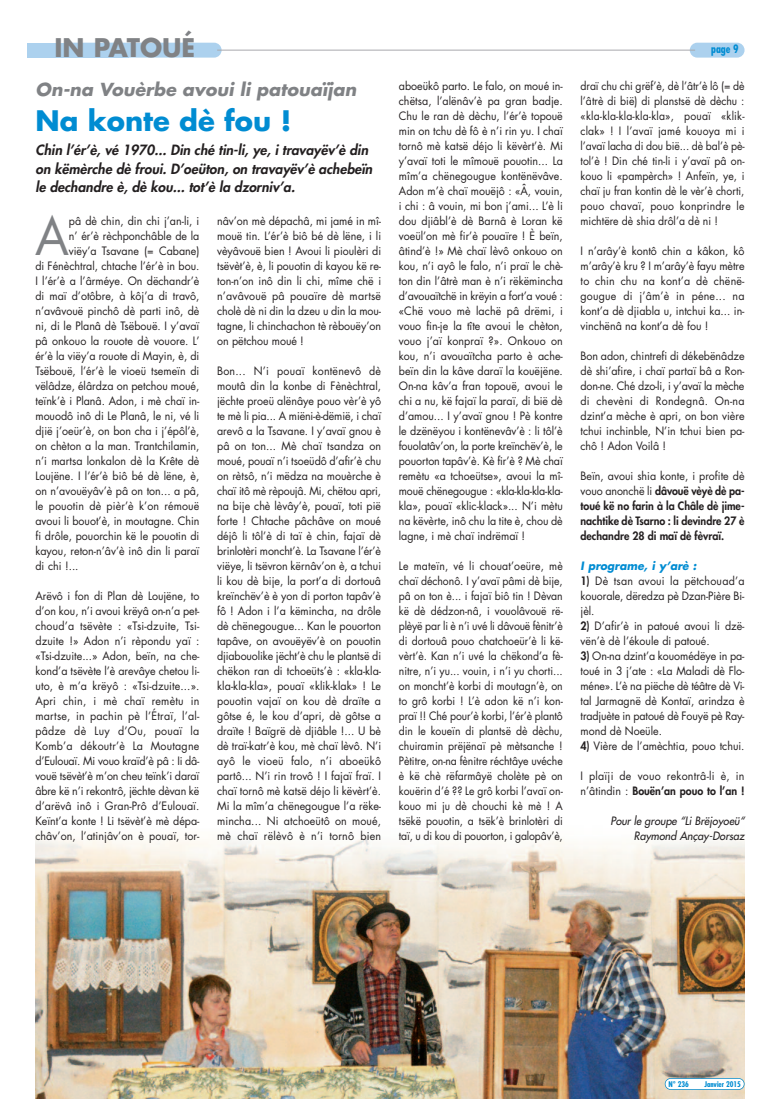
<style>
.page{position:relative;width:780px;height:1099px;background:#fff}
.page>*{position:absolute;margin:0;border:0;box-sizing:border-box;transform-origin:0 0}
.t1{font:51px "Futura";color:#808285;scale:.95 1}
.t2{font:700 27.5px "Futura";color:#008cd2}
.t3{font:700 25px "Futura";color:#808285}
.t4{font:italic 700 17.5px "Futura";letter-spacing:.005em;color:#808285}
.t5{font:italic 800 13.75px/18.4px "Futura";letter-spacing:.005em;color:#231f20}
.t6{font:11.25px/15px "Futura";color:#231f20;text-align:justify;scale:.95 1}
.t7{font:11.25px/15px "Futura";color:#231f20;text-align:justify;scale:.93 1}
.t8{font:800 11.25px/15px "Futura";color:#231f20;text-align:justify;scale:.95 1}
.t9{font:11.25px/15px "Futura";letter-spacing:.02em;color:#231f20;scale:.95 1}
.t10{font:italic 11.25px/15px "Futura";letter-spacing:.005em;color:#231f20;text-align:right;scale:.95 1}
.t11{font:italic 700 11.25px "Futura";letter-spacing:.005em;color:#008cd2;scale:.95 1}
.t12{font:700 condensed 11.25px "Futura";color:#008cd2}
.t13{font:700 condensed 7.62px "Futura";color:#008cd2}
.s1{font-weight:400}
.s2{font-weight:800}
</style>
<div class="page">
<img style="left:35px;top:834px;width:709px;height:264px">
<div style="left:689px;top:43px;width:55px;height:15px;background:#acd1ee;border-radius:7px"></div>
<div style="left:665px;top:1078px;width:78px;height:11px;background:#fff;border-radius:5px"></div>
<div style="left:664px;top:1078px;width:80px;height:11px;border:1px solid #008cd2;border-radius:6px"></div>
<div style="left:65px;top:43px;width:156px;height:15px;background:#acd1ee;border-radius:7px"></div>
<div style="left:27px;top:43px;width:101px;height:15px;background:#acd1ee"></div>
<hr style="left:217px;top:50px;width:478px;height:1px;background:#a8a9ad">
<h3 class="t3" style="left:54px;top:37px;width:142px">IN PATOUÉ</h3>
<h3 class="t4" style="left:35px;top:81px;width:322px">On-na Vouèrbe avoui li patouaïjan</h3>
<h2 class="t2" style="left:35px;top:108px;width:257px">Na konte dè fou !</h2>
<p class="t5" style="left:35px;top:142px;width:338px">Chin l’ér’è, vé 1970... Din ché tin-li, ye, i travayëv’è din on këmèrche dè froui. D’oeüton, on travayëv’è achebeïn le dechandre è, dè kou... tot’è la dzorniv’a.</p>
<h1 class="t1" style="left:35px;top:213px;width:37px">A</h1>
<p class="t6" style="left:69px;top:214px;width:139px">pâ dè chin, din chi j’an-li, i</p>
<p class="t6" style="left:69px;top:229px;width:139px">n’ ér’è rèchponchâble de la</p>
<p class="t6" style="left:69px;top:244px;width:139px">viëy’a Tsavane (= Cabane)</p>
<p class="t6" style="left:35px;top:259px;width:174px">di Fénèchtral, chtache l’ér’è in bou.</p>
<p class="t6" style="left:35px;top:274px;width:174px">I l’ér’è a l’ârméye. On dëchandr’è</p>
<p class="t6" style="left:35px;top:289px;width:174px">di maï d’otôbre, à kôj’a di travô,</p>
<p class="t6" style="left:35px;top:304px;width:174px">n’avâvouë pinchô dè parti inô, dè</p>
<p class="t6" style="left:35px;top:319px;width:174px">ni, di le Planâ dè Tsëbouë. I y’avaï</p>
<p class="t6" style="left:35px;top:334px;width:174px">pâ onkouo la rouote dè vouore. L’</p>
<p class="t6" style="left:35px;top:349px;width:174px">ér’è la viëy’a rouote di Mayin, è, di</p>
<p class="t6" style="left:35px;top:364px;width:174px">Tsëbouë, l’ér’è le vioeü tsemeïn di</p>
<p class="t6" style="left:35px;top:379px;width:174px">vëlâdze, élârdza on petchou moué,</p>
<p class="t6" style="left:35px;top:394px;width:174px">teïnk’è i Planâ. Adon, i mè chaï in-</p>
<p class="t6" style="left:35px;top:409px;width:174px">mouodô inô di Le Planâ, le ni, vé li</p>
<p class="t6" style="left:35px;top:424px;width:174px">djië j’oeür’è, on bon cha i j’épôl’è,</p>
<p class="t6" style="left:35px;top:439px;width:174px">on chèton a la man. Trantchilamin,</p>
<p class="t6" style="left:35px;top:454px;width:174px">n’i martsa lonkalon dè la Krête dè</p>
<p class="t6" style="left:35px;top:469px;width:174px">Loujëne. I l’ér’è biô bé dè lëne, è,</p>
<p class="t6" style="left:35px;top:484px;width:174px">on n’avouëyâv’è pâ on ton... a pâ,</p>
<p class="t6" style="left:35px;top:499px;width:174px">le pouotin dè pièr’è k’on rémouë</p>
<p class="t6" style="left:35px;top:514px;width:174px">avoui li bouot’è, in moutagne. Chin</p>
<p class="t6" style="left:35px;top:529px;width:174px">fi drôle, pouorchin kë le pouotin di</p>
<p class="t6" style="left:35px;top:544px;width:174px">kayou, reton-n’âv’è inô din li paraï</p>
<p class="t6" style="left:35px;top:559px;width:47px">di chi !...</p>
<p class="t6" style="left:35px;top:589px;width:174px">Arëvô i fon di Plan dè Loujëne, to d’on kou, n’i avoui krëyâ on-n’a pet&shy;choud’a tsëvète : «Tsi-dzuite, Tsi&shy;dzuite !» Adon n’i rèpondu yaï : «Tsi-dzuite...» Adon, beïn, na che&shy;kond’a tsëvète l’è arevâye chetou li&shy;uto, è m’a krëyô : «Tsi-dzuite...».<br>Apri chin, i mè chaï remètu in martse, in pachin pè l’Étraï, l’al&shy;pâdze dè Luy d’Ou, pouaï la Komb’a dékoutr’è La Moutagne d’Eulouaï. Mi vouo kraïd’è pâ : Ii dâ&shy;vouë tsëvèt’è m’on cheu teïnk’i daraï âbre kë n’i rekontrô, jëchte dèvan kë d’arëvâ inô i Gran-Prô d’Eulouaï.<br>Keïnt’a konte ! Li tsëvèt’è mè dépa&shy;châv’on, l’atinjâv’on è pouaï, tor-</p>
<p class="t6" style="left:217px;top:214px;width:174px">nâv’on mè dépachâ, mi jamé in mî&shy;mouë tin. L’ér’è biô bé dè lëne, i li vèyâvouë bien ! Avoui li pioulèri di tsëvèt’è, è, li pouotin di kayou kë re&shy;ton-n’on inô din li chi, mîme chë i n’avâvouë pâ pouaïre dè martsë cholè dè ni din la dzeu u din la mou&shy;tagne, li chinchachon tè rèbouëy’on on pëtchou moué !</p>
<p class="t6" style="left:217px;top:364px;width:174px">Bon... N’i pouaï kontënevô dè moutâ din la konbe di Fènèchtral, jëchte proeü alënâye pouo vèr’è yô te mè li pia... A miëni-è-dëmië, i chaï arevô a la Tsavane. I y’avaï gnou è pâ on ton... Mè chaï tsandza on moué, pouaï n’i tsoeüdô d’afir’è chu on rètsô, n’i mëdza na mouèrche è chaï itô mè rèpoujâ. Mi, chëtou apri, na bije chè lèvây’è, pouaï, toti pië forte ! Chtache pâchâve on moué déjô li tôl’è di taï è chin, fajaï dè brinlotèri moncht’è. La Tsavane l’ér’è viëye, li tsëvron kërnâv’on è, a tchui li kou dè bije, la port’a di dortouâ kreïnchëv’è è yon di porton tapâv’è fô ! Adon i l’a këmincha, na drôle dè chënegougue... Kan le pouorton tapâve, on avouëyëv’è on pouotin djiabouolike jëcht’è chu le plantsë di chëkon ran di tchoeüts’è : «kla-kla&shy;kla-kla-kla», pouaï «klik-klak» ! Le pouotin vajaï on kou dè draïte a gôtse é, le kou d’apri, dè gôtse a draïte ! Baïgrë dè djiâble !... U bè dè traï-katr’è kou, mè chaï lèvô. N’i ayô le vioeü falo, n’i aboeükô partô... N’i rin trovô ! I fajaï fraï. I chaï tornô mè katsë déjo li këvèrt’è.<br>Mi la mîm’a chënegougue l’a rëke&shy;mincha... Ni atchoeütô on moué, mè chaï rëlèvô è n’i tornô bien</p>
<p class="t6" style="left:399px;top:79px;width:174px">aboeükô parto. Le falo, on moué in&shy;chëtsa, l’alënâv’è pa gran badje.<br>Chu le ran dè dèchu, l’ér’è topouë min on tchu dè fô è n’i rin yu. I chaï tornô mè katsë déjo li këvèrt’è. Mi y’avaï toti le mîmouë pouotin... La mîm’a chënegougue kontënëvâve.<br>Adon m’è chaï mouëjô : «Â, vouin, i chi : â vouin, mi bon j’ami... L’è li dou djiâbl’è dè Barnâ è Loran kë voeül’on mè fir’è pouaïre ! È beïn, âtind’è !» Mè chaï lèvô onkouo on kou, n’i ayô le falo, n’i praï le chè&shy;ton din l’âtrè man è n’i rëkëmincha d’avouaïtchë in krëyin a fort’a voué : «Chë vouo mè lachë pâ drëmi, i vouo fin-je la tîte avoui le chèton, vouo j’aï konpraï ?». Onkouo on kou, n’i avouaïtcha parto è ache&shy;beïn din la kâve daraï la kouëjëne.<br>On-na kâv’a fran topouë, avoui le chi a nu, kë fajaï la paraï, di bië dè d’amou... I y’avaï gnou ! Pè kontre le dzënëyou i kontënevâv’è : li tôl’è fouolatâv’on, la porte kreïnchëv’è, le pouorton tapâv’è. Kè fir’è ? Mè chaï remètu «a tchoeütse», avoui la mî&shy;mouë chënegougue : «kla-kla-kla-kla&shy;kla», pouaï «klic-klack»... N’i mètu na këvèrte, inô chu la tite è, chou dè lagne, i mè chaï indrëmaï !</p>
<p class="t6" style="left:399px;top:559px;width:174px">Le mateïn, vé li chouat’oeüre, mè chaï déchonô. I y’avaï pâmi dè bije, pâ on ton è... i fajaï biô tin ! Dèvan kë dè dédzon-nâ, i vouolâvouë rë&shy;plèyë par li è n’i uvé li dâvouë fènitr’è di dortouâ pouo chatchoeür’è li kë&shy;vèrt’è. Kan n’i uvé la chëkond’a fè&shy;nitre, n’i yu... vouin, i n’i yu chorti... on moncht’è korbi di moutagn’è, on to grô korbi ! L’è adon kë n’i kon&shy;praï !! Ché pour’è korbi, l’ér’è plantô din le koueïn di plantsë dè dèchu, chuiramin prëjënaï pè mètsanche !<br>Pètitre, on-na fènitre réchtâye uvéche è kë chè rëfarmâyë cholète pè on kouërin d’é ?? Le grô korbi l’avaï on&shy;kouo mi ju dè chouchi kè mè ! A tsëkë pouotin, a tsëk’è brinlotèri di taï, u di kou di pouorton, i galopâv’è,</p>
<p class="t12" style="left:711px;top:44px;width:29px">page 9</p>
<p class="t7" style="left:580px;top:79px;width:178px">draï chu chi grëf’è, dè l’âtr’è lô (= dè l’âtrè di bië) di planstsë dè dèchu : «kla-kla-kla-kla-kla», pouaï «klik&shy;clak» ! I l’avaï jamé kouoya mi i l’avaï lacha di dou bië... dè bal’è pè&shy;tol’è ! Din ché tin-li i y’avaï pâ on&shy;kouo li «pampèrch» ! Anfeïn, ye, i chaï ju fran kontin dè le vèr’è chorti, pouo chavaï, pouo konprindre le michtëre dè shia drôl’a dè ni !</p>
<p class="t6" style="left:580px;top:244px;width:174px">I n’arây’è kontô chin a kâkon, kô m’arây’è kru ? I m’arây’è fayu mètre to chin chu na kont’a dè chënë&shy;gougue di j’âm’è in péne... na kont’a dè djiabla u, intchui ka... in&shy;vinchënâ na kont’a dè fou !</p>
<p class="t6" style="left:580px;top:349px;width:174px">Bon adon, chintrefi di dékebënâdze dè shi’afire, i chaï partaï bâ a Ron&shy;don-ne. Ché dzo-li, i y’avaï la mèche di chevèni di Rondegnâ. On-na dzint’a mèche è apri, on bon vière tchui inchinble, N’in tchui bien pa&shy;chô ! Adon Voilâ !</p>
<p class="t8" style="left:580px;top:469px;width:174px"><span class="s1">Beïn, avoui shia konte, i profite dè vouo anonchë li</span> dâvouë vèyè dè pa&shy;toué kë no farin à la Châle dè jime&shy;nachtike dè Tsarno : li devindre 27 è dechandre 28 di maï dè fèvraï.</p>
<p class="t11" style="left:580px;top:561px;width:124px">I programe, i y’arè :</p>
<p class="t6" style="left:580px;top:574px;width:174px"><span class="s2">1)</span> Dè tsan avoui la pëtchouad’a kouorale, dëredza pè Dzan-Pière Bi&shy;jèl.</p>
<p class="t6" style="left:580px;top:619px;width:174px"><span class="s2">2)</span> D’afir’è in patoué avoui li dzë&shy;vën’è dè l’ékoule di patoué.</p>
<p class="t6" style="left:580px;top:649px;width:174px"><span class="s2">3)</span> On-na dzint’a kouomédëye in pa&shy;toué in 3 j’ate : «La Maladi dè Flo&shy;méne». L’è na piëche dè téâtre dè Vi&shy;tal Jarmagnë dè Kontaï, arindza è tradjuète in patoué dè Fouyë pè Ray&shy;mond dè Noeüle.</p>
<p class="t6" style="left:580px;top:739px;width:174px"><span class="s2">4)</span> Vière de l’amèchtia, pouo tchui.</p>
<p class="t9" style="left:580px;top:769px;width:174px">I plaïji de vouo rekontrâ-li è, in n’âtindin : <span class="s2">Bouën’an pouo to l’an !</span></p>
<p class="t10" style="left:610px;top:814px;width:143px">Pour le groupe “Li Brëjoyoeü“<br>Raymond Ançay-Dorsaz</p>
<p class="t13" style="left:668px;top:1080px;width:22px">N° 236</p>
<p class="t13" style="left:704px;top:1080px;width:38px">Janvier 2015</p>
</div>
